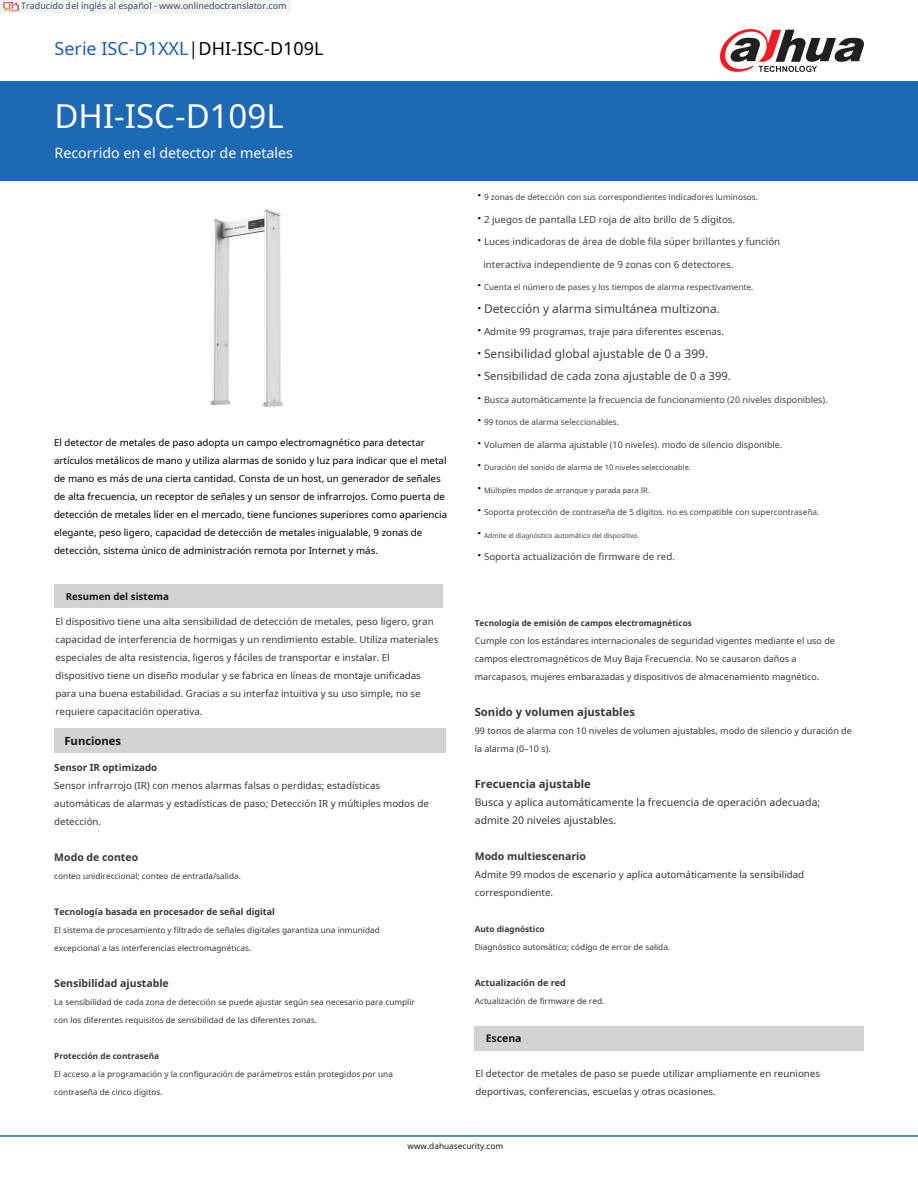
<style>
.page{position:relative;width:918px;height:1188px;background:#fff}
.page>*{position:absolute;margin:0;border:0;box-sizing:border-box;transform-origin:0 0}
.t1{font:33px "Noto Sans";color:#fff}
.t2{font:18px "Noto Sans";color:#1b5eac}
.t3{font:14.25px "Noto Sans";color:#fff}
.t4{font:12px "Noto Sans";color:#454041}
.t5{font:700 11.25px "Noto Sans";color:#383837}
.t6{font:11.25px "Noto Sans";color:#454041}
.t7{font:700 11.25px "Noto Sans";color:#171615}
.t8{font:10.5px/18px "Noto Sans";color:#383837}
.t9{font:700 10.5px "Noto Sans";color:#383837}
.t10{font:700 10.5px "Noto Sans";color:#171615}
.t11{font:9.75px/18px "Noto Sans";color:#383837}
.t12{font:9.75px/18px "Noto Sans";color:#030000}
.t13{font:9.75px "Noto Sans";color:#454041}
.t14{font:700 9.75px "Noto Sans";color:#383837}
.t15{font:700 9.75px "Noto Sans";color:#171615}
.t16{font:9px/18px "Noto Sans";color:#383837}
.t17{font:9px "Noto Sans";color:#454041}
.t18{font:700 9px "Noto Sans";color:#383837}
.t19{font:9px "Noto Sans";color:rgb(15 43 70/.8)}
.t20{font:8.25px/18px "Noto Sans";color:#383837}
.t21{font:8.25px "Noto Sans";color:#454041}
.t22{font:700 8.25px "Noto Sans";color:#383837}
.t23{font:8.25px "Noto Sans";color:#171615}
.t24{font:7.5px "Noto Sans";color:#454041}
.t25{font:6.75px "Noto Sans";color:#454041}
.s1{color:#201916}
.s2{color:#030000}
.s3{font-weight:700;font-size:13.5px;color:#030000}
</style>
<div class="page">
<div style="left:0;top:81px;width:918px;height:100px;background:#1e69b4"></div>
<img style="left:210px;top:209px;width:73px;height:198px">
<div style="left:55px;top:729px;width:391px;height:24px;background:#d1d2d4"></div>
<div style="left:475px;top:1026px;width:389px;height:24px;background:#d1d2d4"></div>
<hr style="left:0;top:1135px;width:918px;height:2px;background:#1e69b4">
<svg style="left:720px;top:29px;width:144px;height:43px"></svg>
<div style="left:54px;top:584px;width:389px;height:24px;background:#d1d2d4"></div>
<div style="left:0;top:0;width:291px;height:14px;background:#f2f2f2"></div>
<img style="left:4px;top:2px;width:15px;height:12px">
<p class="t19" style="left:21px;top:-1px;width:267px">Traducido del inglés al español - www.onlinedoctranslator.com</p>
<h2 class="t2" style="left:55px;top:36px;width:270px">Serie ISC-D1XXL<span class="s1">|</span><span class="s2">DHI-ISC-D109L</span></h2>
<h1 class="t1" style="left:55px;top:93px;width:231px">DHI-ISC-D109L</h1>
<h3 class="t3" style="left:55px;top:143px;width:240px">Recorrido en el detector de metales</h3>
<p class="t21" style="left:477px;top:192px;width:282px"><span class="s3">·</span> 9 zonas de detección con sus correspondientes indicadores luminosos.</p>
<p class="t13" style="left:477px;top:212px;width:259px"><span class="s3">·</span> 2 juegos de pantalla LED roja de alto brillo de 5 dígitos.</p>
<p class="t13" style="left:477px;top:235px;width:304px"><span class="s3">·</span> Luces indicadoras de área de doble fila súper brillantes y función</p>
<p class="t13" style="left:483px;top:257px;width:251px">interactiva independiente de 9 zonas con 6 detectores.</p>
<p class="t21" style="left:477px;top:282px;width:278px"><span class="s3">·</span> Cuenta el número de pases y los tiempos de alarma respectivamente.</p>
<p class="t4" style="left:477px;top:300px;width:244px"><span class="s3">·</span> Detección y alarma simultánea multizona.</p>
<p class="t13" style="left:477px;top:325px;width:248px"><span class="s3">·</span> Admite 99 programas, traje para diferentes escenas.</p>
<p class="t4" style="left:477px;top:345px;width:232px"><span class="s3">·</span> Sensibilidad global ajustable de 0 a 399.</p>
<p class="t6" style="left:477px;top:368px;width:255px"><span class="s3">·</span> Sensibilidad de cada zona ajustable de 0 a 399.</p>
<p class="t17" style="left:477px;top:393px;width:352px"><span class="s3">·</span> Busca automáticamente la frecuencia de funcionamiento (20 niveles disponibles).</p>
<p class="t21" style="left:477px;top:417px;width:143px"><span class="s3">·</span> 99 tonos de alarma seleccionables.</p>
<p class="t17" style="left:477px;top:438px;width:307px"><span class="s3">·</span> Volumen de alarma ajustable (10 niveles). modo de silencio disponible.</p>
<p class="t24" style="left:477px;top:462px;width:215px"><span class="s3">·</span> Duración del sonido de alarma de 10 niveles seleccionable.</p>
<p class="t24" style="left:477px;top:485px;width:174px"><span class="s3">·</span> Múltiples modos de arranque y parada para IR.</p>
<p class="t21" style="left:477px;top:507px;width:344px"><span class="s3">·</span> Soporta protección de contraseña de 5 dígitos. no es compatible con supercontraseña.</p>
<p class="t25" style="left:477px;top:531px;width:164px"><span class="s3">·</span> Admite el diagnóstico automático del dispositivo.</p>
<p class="t13" style="left:477px;top:550px;width:199px"><span class="s3">·</span> Soporta actualización de firmware de red.</p>
<p class="t12" style="left:54px;top:434px;width:395px">El detector de metales de paso adopta un campo electromagnético para detectar artículos metálicos de mano y utiliza alarmas de sonido y luz para indicar que el metal de mano es más de una cierta cantidad. Consta de un host, un generador de señales de alta frecuencia, un receptor de señales y un sensor de infrarrojos. Como puerta de detección de metales líder en el mercado, tiene funciones superiores como apariencia elegante, peso ligero, capacidad de detección de metales inigualable, 9 zonas de detección, sistema único de administración remota por Internet y más.</p>
<p class="t15" style="left:66px;top:590px;width:105px">Resumen del sistema</p>
<p class="t11" style="left:56px;top:612px;width:384px">El dispositivo tiene una alta sensibilidad de detección de metales, peso ligero, gran capacidad de interferencia de hormigas y un rendimiento estable. Utiliza materiales especiales de alta resistencia, ligeros y fáciles de transportar e instalar. El dispositivo tiene un diseño modular y se fabrica en líneas de montaje unificadas para una buena estabilidad. Gracias a su interfaz intuitiva y su uso simple, no se requiere capacitación operativa.</p>
<p class="t22" style="left:475px;top:617px;width:219px">Tecnología de emisión de campos electromagnéticos</p>
<p class="t16" style="left:475px;top:631px;width:362px">Cumple con los estándares internacionales de seguridad vigentes mediante el uso de campos electromagnéticos de Muy Baja Frecuencia. No se causaron daños a marcapasos, mujeres embarazadas y dispositivos de almacenamiento magnético.</p>
<p class="t5" style="left:475px;top:704px;width:162px">Sonido y volumen ajustables</p>
<p class="t16" style="left:475px;top:721px;width:379px">99 tonos de alarma con 10 niveles de volumen ajustables, modo de silencio y duración de la alarma (0–10 s).</p>
<p class="t7" style="left:64px;top:733px;width:58px">Funciones</p>
<p class="t14" style="left:54px;top:760px;width:104px">Sensor IR optimizado</p>
<p class="t11" style="left:54px;top:776px;width:376px">Sensor infrarrojo (IR) con menos alarmas falsas o perdidas; estadísticas automáticas de alarmas y estadísticas de paso; Detección IR y múltiples modos de detección.</p>
<p class="t5" style="left:475px;top:776px;width:118px">Frecuencia ajustable</p>
<p class="t8" style="left:475px;top:793px;width:347px">Busca y aplica automáticamente la frecuencia de operación adecuada; admite 20 niveles ajustables.</p>
<p class="t9" style="left:54px;top:849px;width:85px">Modo de conteo</p>
<p class="t20" style="left:54px;top:866px;width:188px">conteo unidireccional; conteo de entrada/salida.</p>
<p class="t9" style="left:475px;top:849px;width:113px">Modo multiescenario</p>
<p class="t11" style="left:475px;top:865px;width:331px">Admite 99 modos de escenario y aplica automáticamente la sensibilidad correspondiente.</p>
<p class="t18" style="left:54px;top:905px;width:222px">Tecnología basada en procesador de señal digital</p>
<p class="t20" style="left:54px;top:920px;width:327px">El sistema de procesamiento y filtrado de señales digitales garantiza una inmunidad excepcional a las interferencias electromagnéticas.</p>
<p class="t22" style="left:475px;top:923px;width:71px">Auto diagnóstico</p>
<p class="t20" style="left:475px;top:938px;width:197px">Diagnóstico automático; código de error de salida.</p>
<p class="t9" style="left:54px;top:975px;width:116px">Sensibilidad ajustable</p>
<p class="t20" style="left:54px;top:992px;width:362px">La sensibilidad de cada zona de detección se puede ajustar según sea necesario para cumplir con los diferentes requisitos de sensibilidad de las diferentes zonas.</p>
<p class="t18" style="left:475px;top:976px;width:93px">Actualización de red</p>
<p class="t20" style="left:475px;top:992px;width:131px">Actualización de firmware de red.</p>
<p class="t10" style="left:486px;top:1031px;width:37px">Escena</p>
<p class="t22" style="left:54px;top:1050px;width:106px">Protección de contraseña</p>
<p class="t20" style="left:54px;top:1064px;width:340px">El acceso a la programación y la configuración de parámetros están protegidos por una contraseña de cinco dígitos.</p>
<p class="t11" style="left:476px;top:1064px;width:346px">El detector de metales de paso se puede utilizar ampliamente en reuniones deportivas, conferencias, escuelas y otras ocasiones.</p>
<p class="t23" style="left:408px;top:1140px;width:97px">www.dahuasecurity.com</p>
</div>
